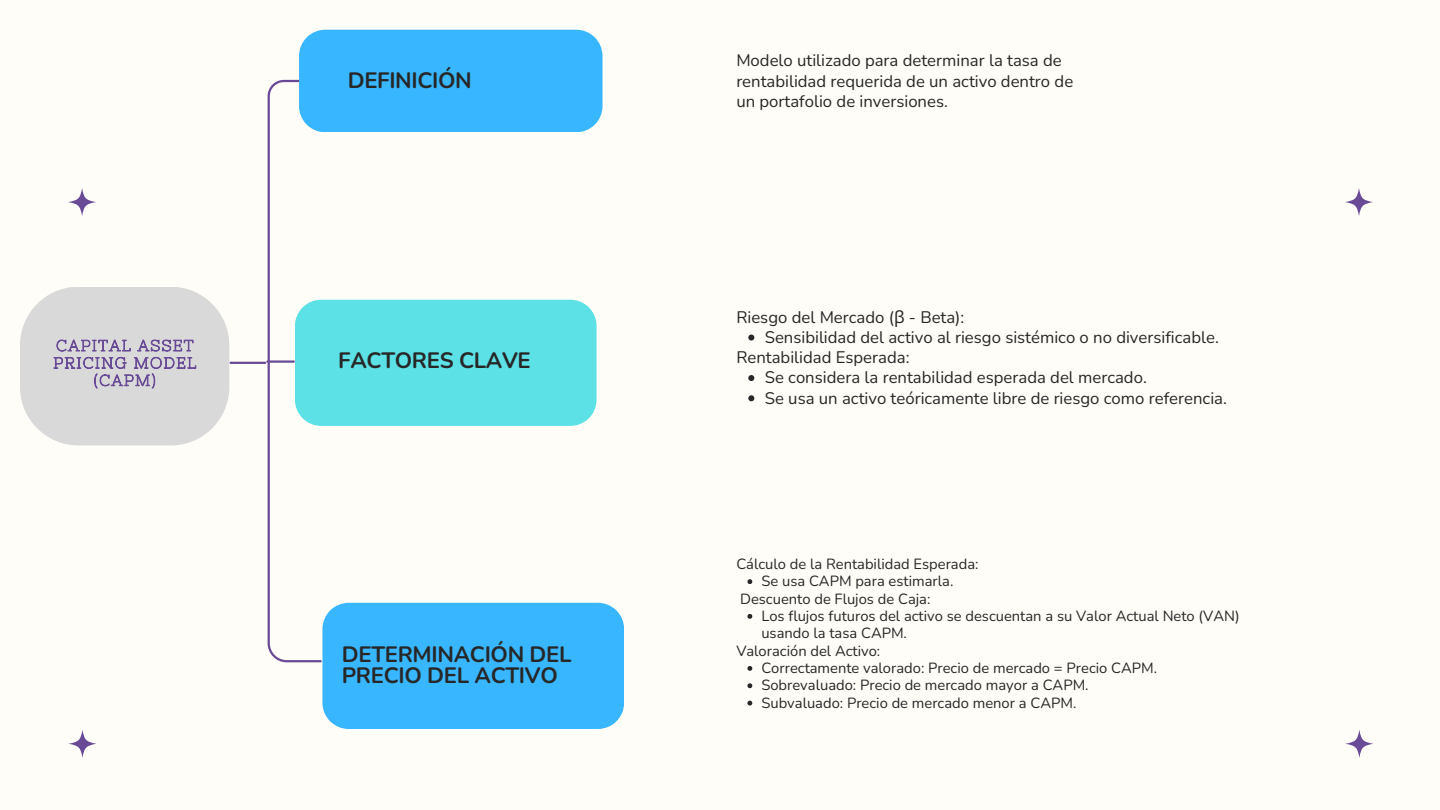
<style>
.page{position:relative;width:1440px;height:810px;background:#fffdf7}
.page>*{position:absolute;margin:0;border:0;box-sizing:border-box;transform-origin:0 0}
.t1{font:700 22.2px/21px "Nunito";letter-spacing:-.015em;color:#272727}
.t2{font:16.7px/20.2px "Nunito";color:#272727}
.t3{font:14.7px/17.4px "Nunito";color:#272727}
.s1{font-family:"Noto Sans"}
</style>
<div class="page">
<div style="left:20px;top:287px;width:209px;height:158px;background:#d9d9d9;border-radius:59px"></div>
<svg style="left:53px;top:339px;width:144px;height:50px"></svg>
<hr style="left:231px;top:362px;width:34px;height:2px;background:#694a96">
<svg style="left:748px;top:335px;width:6px;height:6px"></svg>
<svg style="left:748px;top:375px;width:6px;height:6px"></svg>
<svg style="left:748px;top:395px;width:6px;height:6px"></svg>
<svg style="left:747px;top:579px;width:5px;height:5px"></svg>
<svg style="left:747px;top:614px;width:5px;height:5px"></svg>
<svg style="left:747px;top:666px;width:5px;height:5px"></svg>
<svg style="left:747px;top:683px;width:5px;height:5px"></svg>
<svg style="left:747px;top:701px;width:5px;height:5px"></svg>
<svg style="left:1345px;top:188px;width:28px;height:28px"></svg>
<svg style="left:1345px;top:730px;width:28px;height:28px"></svg>
<svg style="left:68px;top:188px;width:28px;height:28px"></svg>
<svg style="left:68px;top:730px;width:28px;height:28px"></svg>
<svg style="left:266px;top:30px;width:358px;height:699px"></svg>
<p class="t1" style="left:348px;top:70px;width:126px">DEFINICIÓN</p>
<p class="t1" style="left:333px;top:354px;width:194px">FFAACCTTOORREESS CCLLAAVVEE</p>
<p class="t1" style="left:338px;top:351px;width:194px">FACTORES CLAVE</p>
<p class="t1" style="left:342px;top:644px;width:231px">DETERMINACIÓN DEL<br>PRECIO DEL ACTIVO</p>
<h1 class="t2" style="left:736px;top:51px;width:338px">Modelo utilizado para determinar la tasa de rentabilidad requerida de un activo dentro de un portafolio de inversiones.</h1>
<h1 class="t2" style="left:736px;top:307px;width:230px">Riesgo del Mercado (<span class="s1">β</span> - Beta):</h1>
<h2 class="t2" style="left:765px;top:327px;width:456px">Sensibilidad del activo al riesgo sistémico o no diversificable.</h2>
<p class="t2" style="left:736px;top:347px;width:175px">Rentabilidad Esperada:</p>
<p class="t2" style="left:765px;top:368px;width:384px">Se considera la rentabilidad esperada del mercado.</p>
<p class="t2" style="left:765px;top:388px;width:464px">Se usa un activo teóricamente libre de riesgo como referencia.</p>
<p class="t3" style="left:736px;top:555px;width:244px">Cálculo de la Rentabilidad Esperada:</p>
<h1 class="t3" style="left:761px;top:573px;width:193px">Se usa CAPM para estimarla.</h1>
<h3 class="t3" style="left:740px;top:590px;width:192px">Descuento de Flujos de Caja:</h3>
<h3 class="t3" style="left:761px;top:607px;width:480px">Los flujos futuros del activo se descuentan a su Valor Actual Neto (VAN) usando la tasa CAPM.</h3>
<p class="t3" style="left:736px;top:642px;width:146px">Valoración del Activo:</p>
<h3 class="t3" style="left:761px;top:659px;width:397px">Correctamente valorado: Precio de mercado = Precio CAPM.</h3>
<p class="t3" style="left:761px;top:677px;width:329px">Sobrevaluado: Precio de mercado mayor a CAPM.</p>
<p class="t3" style="left:761px;top:694px;width:317px">Subvaluado: Precio de mercado menor a CAPM.</p>
</div>
